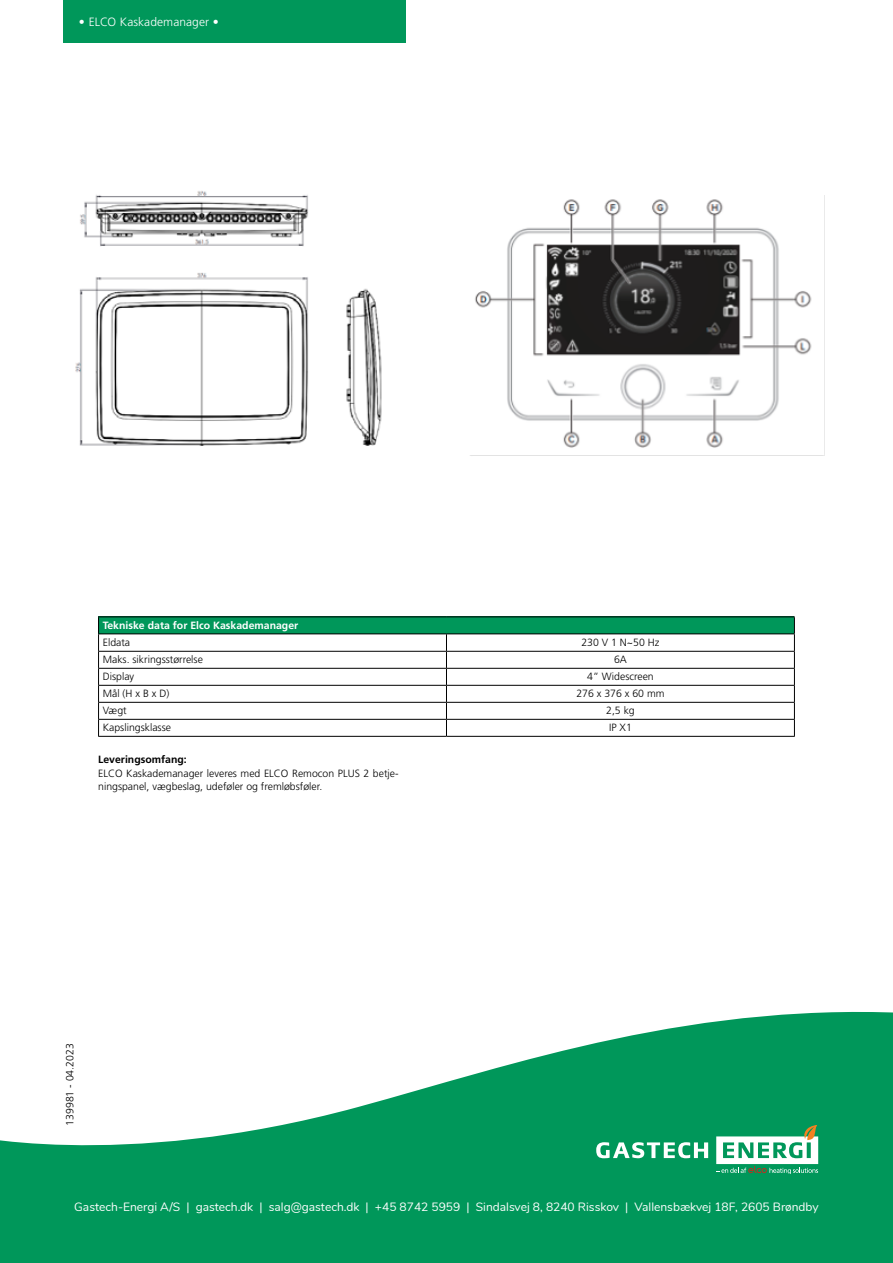
<style>
.page{position:relative;width:893px;height:1263px;background:#fff}
.page>*{position:absolute;margin:0;border:0;box-sizing:border-box;transform-origin:0 0}
.t1{font:12px "Nunito";color:#fff}
.t2{font:300 12px "Frutiger LT Std";letter-spacing:.005em;color:#fff}
.t3{font:300 10.5px/13.5px "Frutiger LT Std";color:#000}
.t4{font:700 10.5px "Frutiger LT Std";color:#fff}
.t5{font:700 10.5px "Frutiger LT Std";color:#000}
</style>
<div class="page">
<svg style="left:0;top:1011px;width:893px;height:252px;fill:#00975a"></svg>
<svg style="left:596px;top:1142px;width:112px;height:16px"></svg>
<svg style="left:716px;top:1126px;width:102px;height:48px"></svg>
<div style="left:64px;top:0;width:342px;height:43px;background:#00975a"></div>
<div style="left:99px;top:617px;width:695px;height:17px;background:#00975a"></div>
<hr style="left:446px;top:668px;width:349px;height:1px;background:#000">
<hr style="left:98px;top:685px;width:348px;height:1px;background:#000">
<hr style="left:446px;top:685px;width:349px;height:1px;background:#000">
<hr style="left:98px;top:702px;width:348px;height:1px;background:#000">
<hr style="left:446px;top:702px;width:349px;height:1px;background:#000">
<hr style="left:98px;top:719px;width:348px;height:1px;background:#000">
<hr style="left:446px;top:719px;width:349px;height:1px;background:#000">
<hr style="left:446px;top:736px;width:349px;height:1px;background:#000">
<hr style="left:446px;top:651px;width:349px;height:1px;background:#000">
<hr style="left:98px;top:668px;width:348px;height:1px;background:#000">
<hr style="left:98px;top:651px;width:348px;height:1px;background:#000">
<svg style="left:446px;top:634px;width:1px;height:102px"></svg>
<hr style="left:98px;top:736px;width:348px;height:1px;background:#000">
<hr style="left:98px;top:616px;width:348px;height:1px;background:#000">
<svg style="left:98px;top:617px;width:1px;height:119px"></svg>
<hr style="left:446px;top:616px;width:349px;height:1px;background:#000">
<svg style="left:794px;top:617px;width:1px;height:119px"></svg>
<hr style="left:98px;top:633px;width:348px;height:1px;background:#000">
<hr style="left:446px;top:633px;width:349px;height:1px;background:#000">
<img style="left:75px;top:191px;width:307px;height:255px">
<div style="left:167px;top:249px;width:67px;height:13px;background:#fff"></div>
<img style="left:470px;top:196px;width:355px;height:260px">
<p class="t2" style="left:79px;top:15px;width:142px">• ELCO Kaskademanager •</p>
<p class="t4" style="left:103px;top:619px;width:197px">Tekniske data for Elco Kaskademanager</p>
<p class="t3" style="left:103px;top:636px;width:29px">Eldata</p>
<p class="t3" style="left:581px;top:636px;width:80px">230 V 1 N~50 Hz</p>
<p class="t3" style="left:103px;top:653px;width:102px">Maks. sikringsstørrelse</p>
<p class="t3" style="left:614px;top:653px;width:14px">6A</p>
<p class="t3" style="left:103px;top:670px;width:33px">Display</p>
<p class="t3" style="left:587px;top:670px;width:68px">4” Widescreen</p>
<p class="t3" style="left:103px;top:687px;width:68px">Mål (H x B x D)</p>
<p class="t3" style="left:576px;top:687px;width:90px">276 x 376 x 60 mm</p>
<p class="t3" style="left:103px;top:704px;width:25px">Vægt</p>
<p class="t3" style="left:606px;top:704px;width:30px">2,5 kg</p>
<p class="t3" style="left:103px;top:721px;width:70px">Kapslingsklasse</p>
<p class="t3" style="left:609px;top:721px;width:24px">IP X1</p>
<p class="t5" style="left:98px;top:753px;width:90px">Leveringsomfang:</p>
<p class="t3" style="left:98px;top:766px;width:302px">ELCO Kaskademanager leveres med ELCO Remocon PLUS 2 betje&shy;ningspanel, vægbeslag, udeføler og fremløbsføler.</p>
<p class="t3" style="left:63px;top:1126px;width:84px;rotate:-90deg">139981 - 04.2023</p>
<p class="t1" style="left:74px;top:1198px;width:746px">Gastech-Energi A/S | gastech.dk | salg@gastech.dk | +45 8742 5959 | Sindalsvej 8, 8240 Risskov | Vallensbækvej 18F, 2605 Brøndby</p>
</div>
